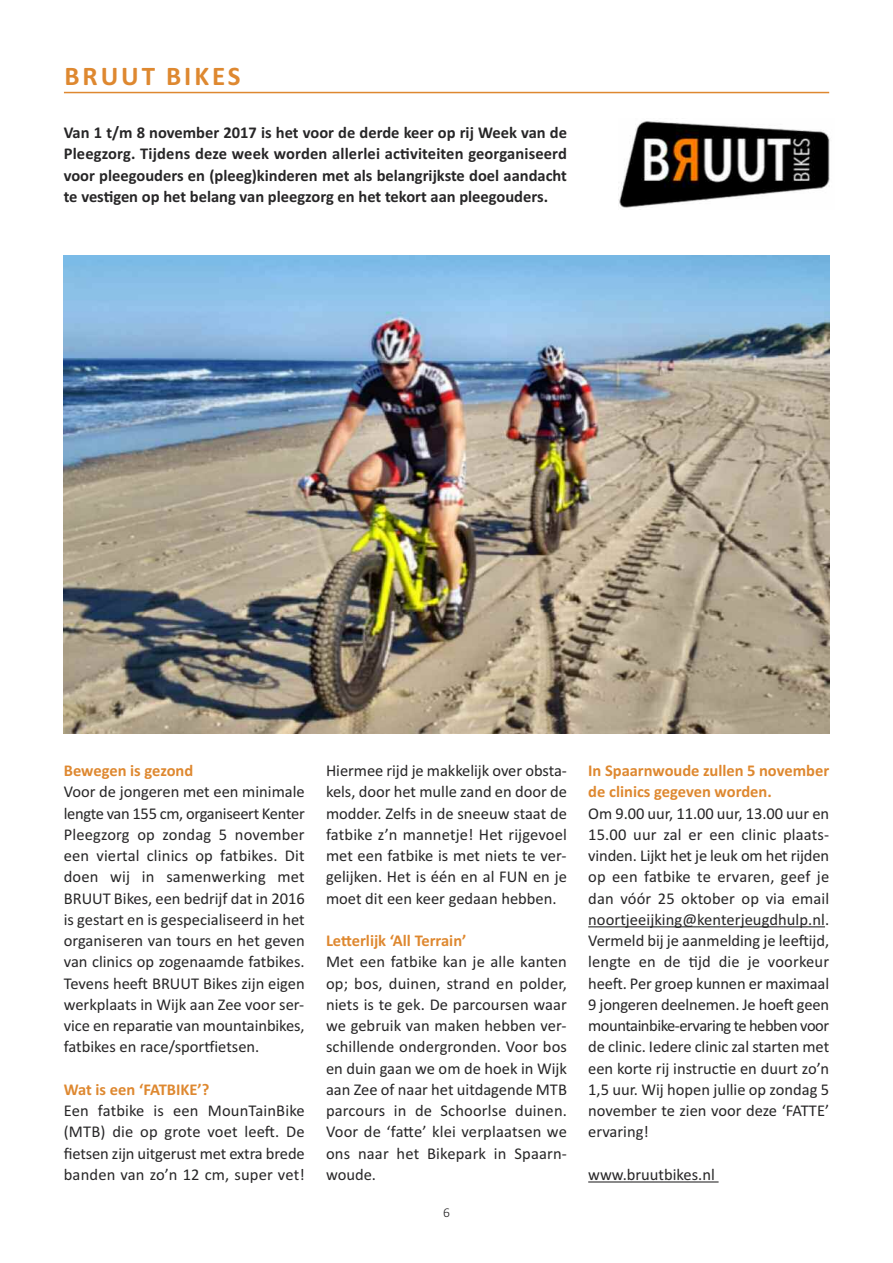
<style>
.page{position:relative;width:893px;height:1263px;background:#fff}
.page>*{position:absolute;margin:0;border:0;box-sizing:border-box;transform-origin:0 0}
.t1{font:700 27px "Calibri";letter-spacing:.11em;color:#de8830}
.t2{font:16.5px/21.3px "Calibri";color:#272627;text-align:justify}
.t3{font:700 16.5px/21.3px "Calibri";color:#272627;text-align:justify}
.t4{font:700 16.5px/21.3px "Calibri";color:#de8830}
.t5{font:300 13.5px "Calibri";color:#272627}
</style>
<div class="page">
<hr style="left:588px;top:926px;width:237px;height:1px;background:#272627">
<hr style="left:588px;top:1181px;width:131px;height:1px;background:#272627">
<hr style="left:64px;top:92px;width:765px;height:1px;background:#de8830">
<img style="left:64px;top:255px;width:765px;height:478px">
<img style="left:618px;top:120px;width:212px;height:88px">
<h1 class="t1" style="left:64px;top:60px;width:178px">BrUUt BIKES</h1>
<p class="t3" style="left:64px;top:122px;width:505px">Van 1 t/m 8 november 2017 is het voor de derde keer op rij Week van de Pleegzorg. tijdens deze week worden allerlei activiteiten georganiseerd voor pleegouders en (pleeg)kinderen met als belangrijkste doel aandacht te vestigen op het belang van pleegzorg en het tekort aan pleegouders.</p>
<p class="t4" style="left:64px;top:760px;width:131px">Bewegen is gezond</p>
<p class="t2" style="left:64px;top:781px;width:242px">Voor de jongeren met een minimale lengte van 155 cm, organiseert Kenter Pleegzorg op zondag 5 november een viertal clinics op fatbikes. Dit doen wij in samenwerking met BRUUT Bikes, een bedrijf dat in 2016 is gestart en is gespecialiseerd in het organiseren van tours en het geven van clinics op zogenaamde fatbikes.<br>Tevens heeft BRUUT Bikes zijn eigen werkplaats in Wijk aan Zee voor ser&shy;vice en reparatie van mountainbikes, fatbikes en race/sportfietsen.</p>
<p class="t4" style="left:64px;top:1078px;width:147px">Wat is een ‘FatBIKE’?</p>
<p class="t2" style="left:64px;top:1100px;width:242px">Een fatbike is een MounTainBike (MTB) die op grote voet leeft. De fietsen zijn uitgerust met extra brede banden van zo’n 12 cm, super vet!</p>
<p class="t2" style="left:326px;top:760px;width:242px">Hiermee rijd je makkelijk over obsta&shy;kels, door het mulle zand en door de modder. Zelfs in de sneeuw staat de fatbike z’n mannetje! Het rijgevoel met een fatbike is met niets te ver&shy;gelijken. Het is één en al FUN en je moet dit een keer gedaan hebben.</p>
<p class="t4" style="left:326px;top:930px;width:142px">Letterlijk ‘all terrain’</p>
<p class="t2" style="left:326px;top:951px;width:242px">Met een fatbike kan je alle kanten op; bos, duinen, strand en polder, niets is te gek. De parcoursen waar we gebruik van maken hebben ver&shy;schillende ondergronden. Voor bos en duin gaan we om de hoek in Wijk aan Zee of naar het uitdagende MTB parcours in de Schoorlse duinen.<br>Voor de ‘fatte’ klei verplaatsen we ons naar het Bikepark in Spaarn&shy;woude.</p>
<p class="t5" style="left:443px;top:1204px;width:8px">6</p>
<p class="t4" style="left:588px;top:760px;width:242px">In Spaarnwoude zullen 5 november de clinics gegeven worden.</p>
<p class="t2" style="left:588px;top:802px;width:242px">Om 9.00 uur, 11.00 uur, 13.00 uur en 15.00 uur zal er een clinic plaats&shy;vinden. Lijkt het je leuk om het rijden op een fatbike te ervaren, geef je dan vóór 25 oktober op via email noortjeeijking@kenterjeugdhulp.nl.<br>Vermeld bij je aanmelding je leeftijd, lengte en de tijd die je voorkeur heeft. Per groep kunnen er maximaal 9 jongeren deelnemen. Je hoeft geen mountainbike-ervaring te hebben voor de clinic. Iedere clinic zal starten met een korte rij instructie en duurt zo’n 1,5 uur. Wij hopen jullie op zondag 5 november te zien voor deze ‘FATTE’ ervaring!</p>
<p class="t2" style="left:588px;top:1163px;width:128px">www.bruutbikes.nl</p>
</div>
